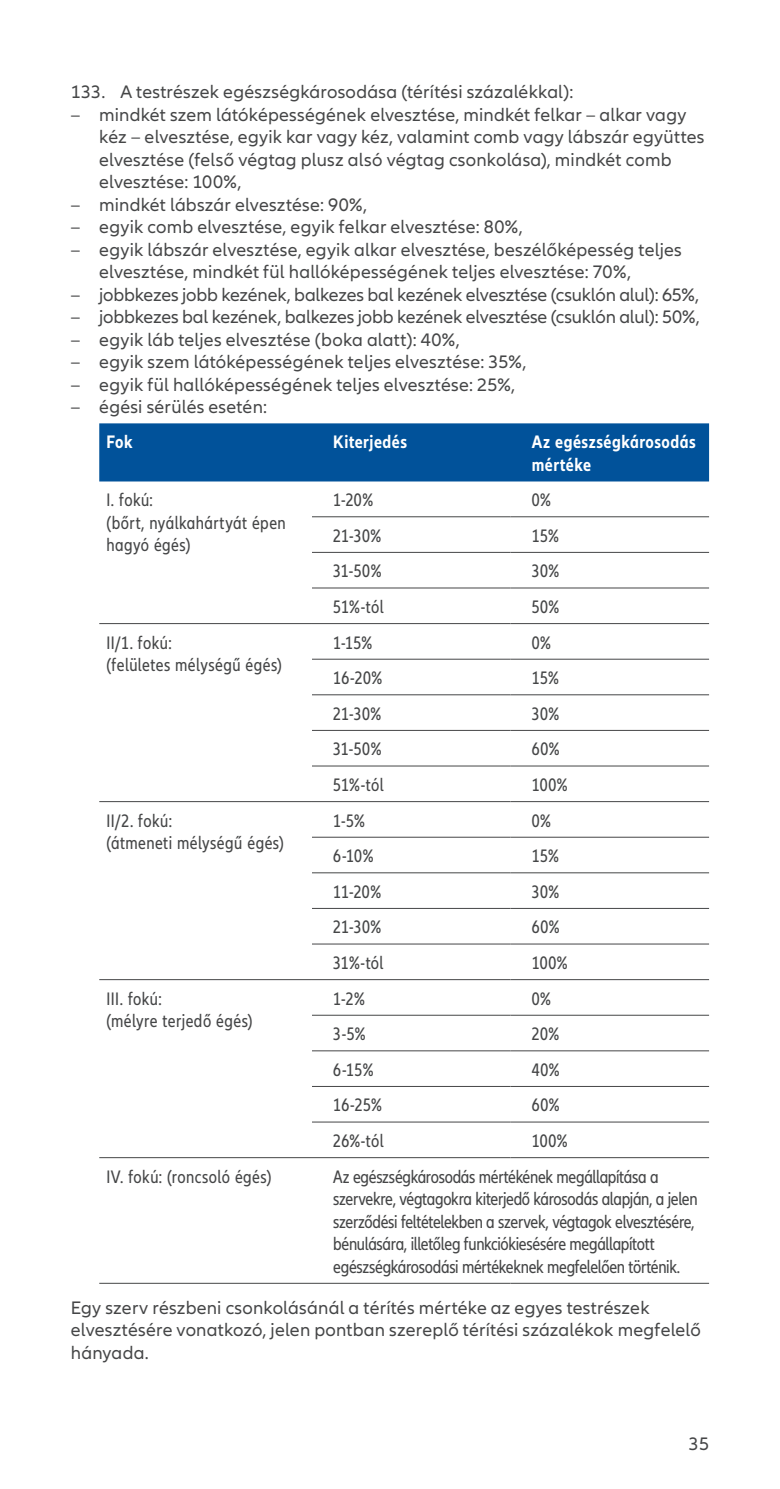
<style>
.page{position:relative;width:780px;height:1489px;background:#fff}
.page>*{position:absolute;margin:0;border:0;box-sizing:border-box;transform-origin:0 0}
.t1{font:18.75px/22.5px "Allianz Neo";letter-spacing:.01em;color:#454647}
.t2{font:condensed 18.75px/22.5px "Allianz Neo";letter-spacing:-.015em;color:#454647}
.t3{font:condensed 18.75px/22.5px "Allianz Neo";letter-spacing:.025em;color:#454647}
.t4{font:18.75px "Allianz Neo";letter-spacing:-.01em;color:#454647}
.t5{font:700 condensed 18.75px/22.5px "Allianz Neo";letter-spacing:.025em;color:#fff}
</style>
<div class="page">
<div style="left:99px;top:423px;width:610px;height:58px;background:#01529a"></div>
<hr style="left:312px;top:516px;width:198px;height:1px;background:#454647">
<hr style="left:510px;top:516px;width:199px;height:1px;background:#454647">
<hr style="left:312px;top:552px;width:198px;height:1px;background:#454647">
<hr style="left:510px;top:552px;width:199px;height:1px;background:#454647">
<hr style="left:312px;top:587px;width:198px;height:1px;background:#454647">
<hr style="left:510px;top:587px;width:199px;height:1px;background:#454647">
<hr style="left:99px;top:623px;width:213px;height:1px;background:#454647">
<hr style="left:312px;top:623px;width:198px;height:1px;background:#454647">
<hr style="left:510px;top:623px;width:199px;height:1px;background:#454647">
<hr style="left:312px;top:658px;width:198px;height:1px;background:#454647">
<hr style="left:510px;top:658px;width:199px;height:1px;background:#454647">
<hr style="left:312px;top:694px;width:198px;height:1px;background:#454647">
<hr style="left:510px;top:694px;width:199px;height:1px;background:#454647">
<hr style="left:312px;top:730px;width:198px;height:1px;background:#454647">
<hr style="left:510px;top:730px;width:199px;height:1px;background:#454647">
<hr style="left:312px;top:765px;width:198px;height:1px;background:#454647">
<hr style="left:510px;top:765px;width:199px;height:1px;background:#454647">
<hr style="left:99px;top:801px;width:213px;height:1px;background:#454647">
<hr style="left:312px;top:801px;width:198px;height:1px;background:#454647">
<hr style="left:510px;top:801px;width:199px;height:1px;background:#454647">
<hr style="left:312px;top:836px;width:198px;height:1px;background:#454647">
<hr style="left:510px;top:836px;width:199px;height:1px;background:#454647">
<hr style="left:312px;top:872px;width:198px;height:1px;background:#454647">
<hr style="left:510px;top:872px;width:199px;height:1px;background:#454647">
<hr style="left:312px;top:908px;width:198px;height:1px;background:#454647">
<hr style="left:510px;top:908px;width:199px;height:1px;background:#454647">
<hr style="left:312px;top:943px;width:198px;height:1px;background:#454647">
<hr style="left:510px;top:943px;width:199px;height:1px;background:#454647">
<hr style="left:99px;top:979px;width:213px;height:1px;background:#454647">
<hr style="left:312px;top:979px;width:198px;height:1px;background:#454647">
<hr style="left:510px;top:979px;width:199px;height:1px;background:#454647">
<hr style="left:312px;top:1014px;width:198px;height:1px;background:#454647">
<hr style="left:510px;top:1014px;width:199px;height:1px;background:#454647">
<hr style="left:312px;top:1050px;width:198px;height:1px;background:#454647">
<hr style="left:510px;top:1050px;width:199px;height:1px;background:#454647">
<hr style="left:312px;top:1085px;width:198px;height:1px;background:#454647">
<hr style="left:510px;top:1085px;width:199px;height:1px;background:#454647">
<hr style="left:312px;top:1121px;width:198px;height:1px;background:#454647">
<hr style="left:510px;top:1121px;width:199px;height:1px;background:#454647">
<hr style="left:99px;top:1157px;width:213px;height:1px;background:#454647">
<hr style="left:99px;top:1282px;width:213px;height:1px;background:#454647">
<hr style="left:312px;top:1157px;width:198px;height:1px;background:#454647">
<hr style="left:510px;top:1157px;width:199px;height:1px;background:#454647">
<hr style="left:312px;top:1282px;width:198px;height:1px;background:#454647">
<hr style="left:510px;top:1282px;width:199px;height:1px;background:#454647">
<p class="t1" style="left:71px;top:81px;width:504px">133. A testrészek egészségkárosodása (térítési százalékkal):</p>
<p class="t1" style="left:99px;top:104px;width:606px;text-indent:-28px">– mindkét szem látóképességének elvesztése, mindkét felkar – alkar vagy kéz – elvesztése, egyik kar vagy kéz, valamint comb vagy lábszár együttes elvesztése (felső végtag plusz alsó végtag csonkolása), mindkét comb elvesztése: 100%,</p>
<p class="t1" style="left:71px;top:194px;width:298px">– mindkét lábszár elvesztése: 90%,</p>
<p class="t1" style="left:71px;top:216px;width:453px">– egyik comb elvesztése, egyik felkar elvesztése: 80%,</p>
<p class="t1" style="left:99px;top:239px;width:584px;text-indent:-28px">– egyik lábszár elvesztése, egyik alkar elvesztése, beszélőképesség teljes elvesztése, mindkét fül hallóképességének teljes elvesztése: 70%,</p>
<p class="t4" style="left:71px;top:284px;width:629px">– jobbkezes jobb kezének, balkezes bal kezének elvesztése (csuklón alul): 65%,</p>
<p class="t4" style="left:71px;top:306px;width:630px">– jobbkezes bal kezének, balkezes jobb kezének elvesztése (csuklón alul): 50%,</p>
<p class="t1" style="left:71px;top:329px;width:390px">– egyik láb teljes elvesztése (boka alatt): 40%,</p>
<p class="t1" style="left:71px;top:351px;width:457px">– egyik szem látóképességének teljes elvesztése: 35%,</p>
<p class="t1" style="left:71px;top:374px;width:446px">– egyik fül hallóképességének teljes elvesztése: 25%,</p>
<p class="t1" style="left:71px;top:396px;width:198px">– égési sérülés esetén:</p>
<p class="t5" style="left:106px;top:431px;width:28px">Fok</p>
<p class="t5" style="left:333px;top:431px;width:75px">Kiterjedés</p>
<p class="t5" style="left:531px;top:431px;width:166px">Az egészségkárosodás mértéke</p>
<p class="t3" style="left:106px;top:489px;width:181px">I. fokú:<br>(bőrt, nyálkahártyát épen hagyó égés)</p>
<p class="t2" style="left:333px;top:489px;width:41px">1-20%</p>
<p class="t2" style="left:531px;top:489px;width:21px">0%</p>
<p class="t2" style="left:333px;top:524px;width:49px">21-30%</p>
<p class="t2" style="left:531px;top:524px;width:29px">15%</p>
<p class="t2" style="left:333px;top:560px;width:50px">31-50%</p>
<p class="t2" style="left:531px;top:560px;width:29px">30%</p>
<p class="t2" style="left:333px;top:596px;width:52px">51%-tól</p>
<p class="t2" style="left:531px;top:596px;width:29px">50%</p>
<p class="t3" style="left:106px;top:631px;width:177px">II/1. fokú:<br>(felületes mélységű égés)</p>
<p class="t2" style="left:333px;top:631px;width:41px">1-15%</p>
<p class="t2" style="left:531px;top:631px;width:21px">0%</p>
<p class="t2" style="left:333px;top:667px;width:50px">16-20%</p>
<p class="t2" style="left:531px;top:667px;width:29px">15%</p>
<p class="t2" style="left:333px;top:702px;width:49px">21-30%</p>
<p class="t2" style="left:531px;top:702px;width:29px">30%</p>
<p class="t2" style="left:333px;top:738px;width:50px">31-50%</p>
<p class="t2" style="left:531px;top:738px;width:29px">60%</p>
<p class="t2" style="left:333px;top:774px;width:52px">51%-tól</p>
<p class="t2" style="left:531px;top:774px;width:37px">100%</p>
<p class="t3" style="left:106px;top:809px;width:179px">II/2. fokú:<br>(átmeneti mélységű égés)</p>
<p class="t2" style="left:333px;top:809px;width:33px">1-5%</p>
<p class="t2" style="left:531px;top:809px;width:21px">0%</p>
<p class="t2" style="left:333px;top:845px;width:42px">6-10%</p>
<p class="t2" style="left:531px;top:845px;width:29px">15%</p>
<p class="t2" style="left:333px;top:880px;width:49px">11-20%</p>
<p class="t2" style="left:531px;top:880px;width:29px">30%</p>
<p class="t2" style="left:333px;top:916px;width:49px">21-30%</p>
<p class="t2" style="left:531px;top:916px;width:29px">60%</p>
<p class="t2" style="left:333px;top:952px;width:52px">31%-tól</p>
<p class="t2" style="left:531px;top:952px;width:37px">100%</p>
<p class="t3" style="left:106px;top:987px;width:148px">III. fokú:<br>(mélyre terjedő égés)</p>
<p class="t2" style="left:333px;top:987px;width:33px">1-2%</p>
<p class="t2" style="left:531px;top:987px;width:21px">0%</p>
<p class="t2" style="left:333px;top:1023px;width:34px">3-5%</p>
<p class="t2" style="left:531px;top:1023px;width:29px">20%</p>
<p class="t2" style="left:333px;top:1058px;width:42px">6-15%</p>
<p class="t2" style="left:531px;top:1058px;width:29px">40%</p>
<p class="t2" style="left:333px;top:1094px;width:50px">16-25%</p>
<p class="t2" style="left:531px;top:1094px;width:29px">60%</p>
<p class="t2" style="left:333px;top:1129px;width:52px">26%-tól</p>
<p class="t2" style="left:531px;top:1129px;width:37px">100%</p>
<p class="t3" style="left:106px;top:1165px;width:167px">IV. fokú: (roncsoló égés)</p>
<p class="t2" style="left:333px;top:1165px;width:366px">Az egészségkárosodás mértékének megállapítása a szervekre, végtagokra kiterjedő károsodás alapján, a jelen szerződési feltételekben a szervek, végtagok elvesztésére, bénulására, illetőleg funkciókiesésére megállapított egészségkárosodási mértékeknek megfelelően történik.</p>
<p class="t1" style="left:71px;top:1296px;width:631px">Egy szerv részbeni csonkolásánál a térítés mértéke az egyes testrészek elvesztésére vonatkozó, jelen pontban szereplő térítési százalékok megfelelő hányada.</p>
<p class="t1" style="left:689px;top:1432px;width:22px">35</p>
</div>
